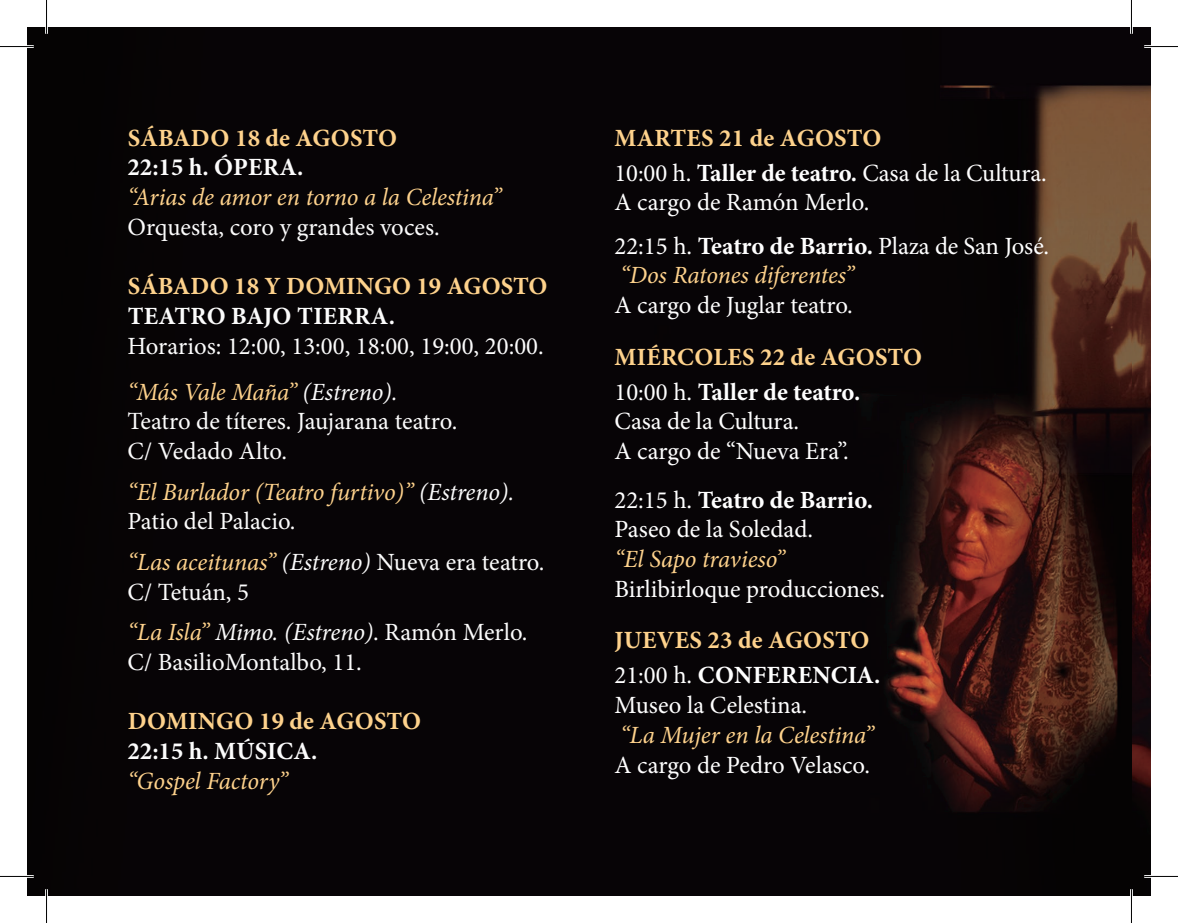
<style>
.page{position:relative;width:1178px;height:923px;background:#fff}
.page>*{position:absolute;margin:0;border:0;box-sizing:border-box;transform-origin:0 0}
.t1{font:24.75px/29.7px "Minion Pro";letter-spacing:-.005em;color:#fff}
.t2{font:24.75px/29.7px "Minion Pro";color:#fcfcfc}
.t3{font:italic 24.75px/29.7px "Minion Pro";letter-spacing:-.01em;color:#fed28c}
.t4{font:700 24.75px/35.1px "Minion Pro";letter-spacing:.01em;color:#fed28c}
.t5{font:700 24.75px "Minion Pro";letter-spacing:.005em;color:#fcfcfc}
.s1{font-style:italic;color:#fed28c}
.s2{font-style:italic}
.s3{color:#fcfcfc}
.s4{font-style:normal;color:#fcfcfc}
.s5{font-weight:700;color:#fed28c}
.s6{font-weight:700}
.s7{font-weight:400;color:#fff}
.s8{color:#fff}
</style>
<div class="page">
<img style="left:27px;top:27px;width:1123px;height:868px">
<hr style="left:0;top:45px;width:34px;height:3px;background:#fff">
<hr style="left:1144px;top:45px;width:33px;height:3px;background:#fff">
<hr style="left:0;top:874px;width:34px;height:3px;background:#fff">
<hr style="left:1144px;top:874px;width:33px;height:3px;background:#fff">
<hr style="left:45px;top:0;width:3px;height:34px;background:#fff">
<hr style="left:45px;top:888px;width:3px;height:34px;background:#fff">
<hr style="left:1129px;top:0;width:3px;height:34px;background:#fff">
<hr style="left:1129px;top:888px;width:3px;height:34px;background:#fff">
<hr style="left:0;top:46px;width:34px;height:1px;background:#000">
<hr style="left:1144px;top:46px;width:33px;height:1px;background:#000">
<hr style="left:0;top:875px;width:34px;height:1px;background:#000">
<hr style="left:1144px;top:875px;width:33px;height:1px;background:#000">
<hr style="left:46px;top:0;width:1px;height:34px;background:#000">
<hr style="left:46px;top:888px;width:1px;height:34px;background:#000">
<hr style="left:1130px;top:0;width:1px;height:34px;background:#000">
<hr style="left:1130px;top:888px;width:1px;height:34px;background:#000">
<p class="t4" style="left:128px;top:120px;width:271px">SÁBADO 18 DE AGOSTO</p>
<p class="t5" style="left:128px;top:150px;width:177px">22:15 H. ÓPERA.</p>
<p class="t3" style="left:128px;top:182px;width:375px">“Arias de amor en torno a la Celestina”</p>
<p class="t2" style="left:128px;top:212px;width:314px">Orquesta, coro y grandes voces.</p>
<p class="t4" style="left:128px;top:268px;width:421px">SÁBADO 18 Y DOMINGO 19 AGOSTO</p>
<p class="t5" style="left:128px;top:298px;width:269px">TEATRO BAJO TIERRA.</p>
<p class="t2" style="left:128px;top:323px;width:417px;line-height:45.9px">Horarios: 12:00, 13:00, 18:00, 19:00, 20:00. <span class="s1">“Más Vale Maña”</span> <span class="s2">(Estreno).</span></p>
<p class="t2" style="left:128px;top:406px;width:331px">Teatro de títeres. Jaujarana teatro.<br>C/ Vedado Alto.</p>
<p class="t3" style="left:128px;top:476px;width:388px">“El Burlador (Teatro furtivo)” <span class="s3">(Estreno).<br></span><span class="s4">Patio del Palacio.</span></p>
<p class="t2" style="left:128px;top:547px;width:418px"><span class="s1">“Las aceitunas”</span> <span class="s2">(Estreno)</span> Nueva era teatro.<br>C/ Tetuán, 5</p>
<p class="t2" style="left:128px;top:617px;width:401px"><span class="s1">“La Isla”</span> <span class="s2">Mimo. (Estreno)</span>. Ramón Merlo.<br>C/ BasilioMontalbo, 11.</p>
<p class="t4" style="left:128px;top:703px;width:295px">DOMINGO 19 DE AGOSTO</p>
<p class="t5" style="left:128px;top:733px;width:191px">22:15 H. MÚSICA.</p>
<p class="t3" style="left:128px;top:765px;width:162px">“Gospel Factory”</p>
<p class="t1" style="left:614px;top:120px;width:434px;line-height:35.1px"><span class="s5">MARTES 21 DE AGOSTO<br></span>10:00 h. <span class="s6">TALLER DE TEATRO.</span> Casa de la Cultura.</p>
<p class="t1" style="left:614px;top:181px;width:436px;line-height:43.2px">A cargo de Ramón Merlo.<br>22:15 h. <span class="s6">TEATRO DE BARRIO.</span> Plaza de San José.</p>
<p class="t3" style="left:620px;top:260px;width:236px">“Dos Ratones diferentes”</p>
<p class="t1" style="left:614px;top:290px;width:240px">A cargo de Juglar teatro.</p>
<p class="t4" style="left:614px;top:338px;width:309px">MIÉRCOLES 22 DE AGOSTO<br><span class="s7">10:00 h.</span> <span class="s8">TALLER DE TEATRO.</span></p>
<p class="t1" style="left:614px;top:406px;width:236px">Casa de la Cultura.<br>A cargo de “Nueva Era”.</p>
<p class="t1" style="left:614px;top:485px;width:260px">22:15 h. <span class="s6">TEATRO DE BARRIO.<br></span>Paseo de la Soledad.</p>
<p class="t3" style="left:614px;top:544px;width:172px">“El Sapo travieso”</p>
<p class="t1" style="left:614px;top:574px;width:272px">Birlibirloque producciones.</p>
<p class="t4" style="left:614px;top:622px;width:267px">JUEVES 23 DE AGOSTO<br><span class="s7">21:00 h.</span> <span class="s8">CONFERENCIA.</span></p>
<p class="t1" style="left:614px;top:690px;width:194px">Museo la Celestina.</p>
<p class="t3" style="left:620px;top:719px;width:255px">“La Mujer en la Celestina”</p>
<p class="t1" style="left:614px;top:749px;width:257px">A cargo de Pedro Velasco.</p>
</div>
